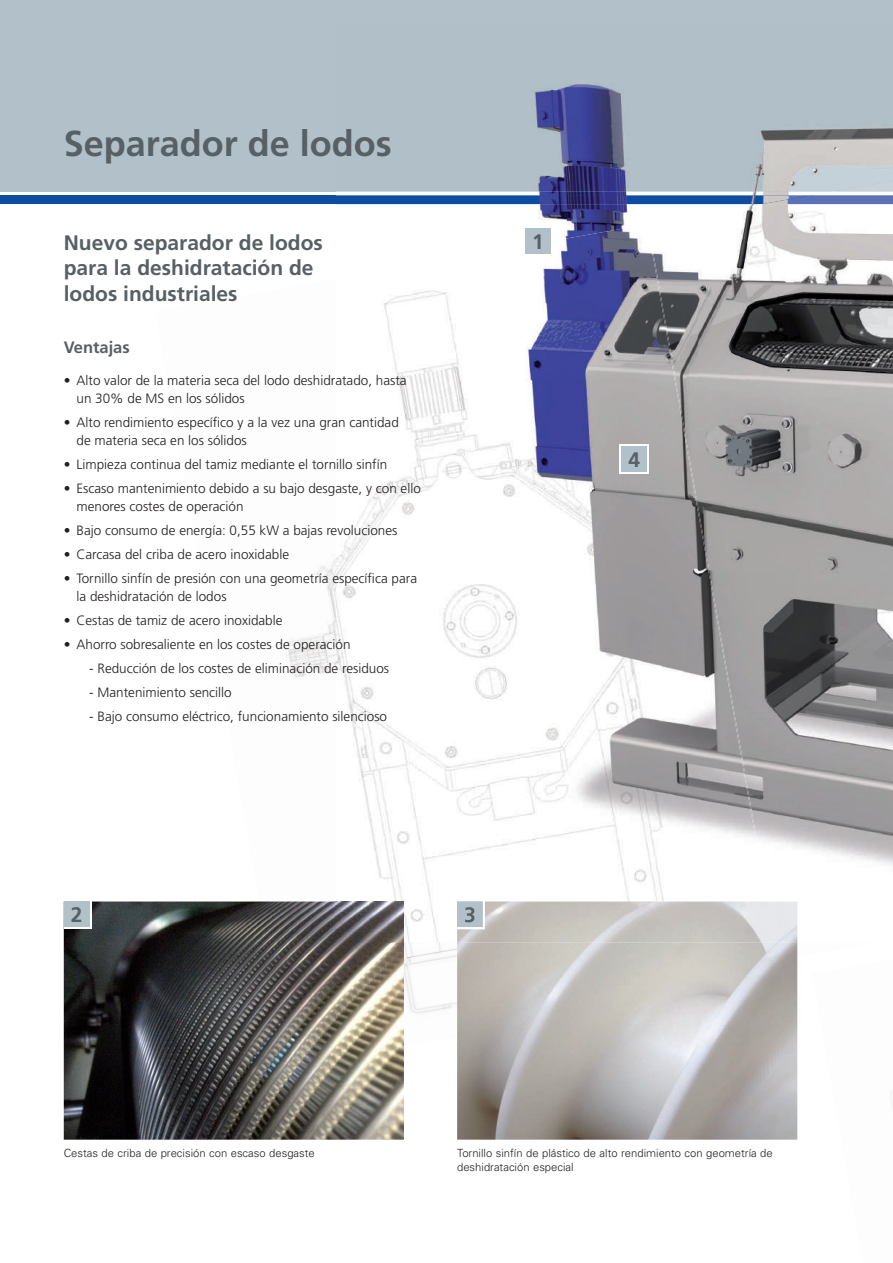
<style>
.page{position:relative;width:893px;height:1263px;background:#fff}
.page>*{position:absolute;margin:0;border:0;box-sizing:border-box;transform-origin:0 0}
.t1{font:700 36px "Frutiger";color:#576065}
.t2{font:700 21px/25.2px "Frutiger";color:#576065}
.t3{font:700 16.5px "Frutiger";color:#576065}
.t4{font:300 13.5px/18px "Frutiger";color:#231f20}
.t5{font:300 11.25px/13.5px "Univers";color:#231f20}
</style>
<div class="page">
<div style="left:0;top:0;width:893px;height:191px;background:#b1c0c9"></div>
<div style="left:0;top:196px;width:893px;height:8px;background:#0d4da1"></div>
<img style="left:797px;top:942px;width:1px;height:15px">
<img style="left:286px;top:559px;width:171px;height:455px">
<img style="left:457px;top:942px;width:340px;height:198px">
<img style="left:64px;top:901px;width:340px;height:239px">
<svg style="left:64px;top:901px;width:27px;height:28px"></svg>
<div style="left:64px;top:901px;width:25px;height:26px;background:#b1c0c9"></div>
<img style="left:336px;top:191px;width:202px;height:14px">
<img style="left:538px;top:191px;width:272px;height:33px">
<img style="left:533px;top:82px;width:360px;height:109px">
<img style="left:336px;top:196px;width:426px;height:8px">
<img style="left:834px;top:181px;width:59px;height:10px">
<img style="left:745px;top:204px;width:148px;height:738px">
<img style="left:697px;top:207px;width:50px;height:17px">
<img style="left:648px;top:215px;width:50px;height:9px">
<img style="left:762px;top:196px;width:131px;height:8px">
<img style="left:336px;top:584px;width:431px;height:358px">
<img style="left:336px;top:276px;width:311px;height:308px">
<img style="left:543px;top:224px;width:104px;height:52px">
<img style="left:647px;top:224px;width:121px;height:677px">
<img style="left:336px;top:901px;width:68px;height:41px">
<img style="left:457px;top:901px;width:28px;height:28px">
<img style="left:457px;top:901px;width:26px;height:26px">
<img style="left:465px;top:907px;width:9px;height:15px">
<svg style="left:525px;top:226px;width:28px;height:30px"></svg>
<div style="left:525px;top:229px;width:26px;height:25px;background:#b1c0c9"></div>
<div style="left:619px;top:444px;width:30px;height:30px;background:#fff"></div>
<div style="left:621px;top:446px;width:26px;height:26px;background:#b1c0c9"></div>
<h1 class="t1" style="left:64px;top:123px;width:330px">Separador de lodos</h1>
<h2 class="t2" style="left:64px;top:230px;width:261px">Nuevo separador de lodos para la deshidratación de lodos industriales</h2>
<p class="t3" style="left:64px;top:338px;width:68px">Ventajas</p>
<p class="t4" style="left:77px;top:371px;width:332px;text-indent:-13px">• Alto valor de la materia seca del lodo deshidratado, hasta un 30% de MS en los sólidos</p>
<p class="t4" style="left:77px;top:413px;width:324px;text-indent:-13px">• Alto rendimiento específico y a la vez una gran cantidad de materia seca en los sólidos</p>
<p class="t4" style="left:64px;top:455px;width:325px">• Limpieza continua del tamiz mediante el tornillo sinfín</p>
<p class="t4" style="left:77px;top:479px;width:346px;text-indent:-13px">• Escaso mantenimiento debido a su bajo desgaste, y con ello menores costes de operación</p>
<p class="t4" style="left:64px;top:521px;width:335px">• Bajo consumo de energía: 0,55 kW a bajas revoluciones</p>
<p class="t4" style="left:64px;top:545px;width:227px">• Carcasa del criba de acero inoxidable</p>
<p class="t4" style="left:77px;top:569px;width:342px;text-indent:-13px">• Tornillo sinfín de presión con una geometría específica para la deshidratación de lodos</p>
<p class="t4" style="left:64px;top:611px;width:220px">• Cestas de tamiz de acero inoxidable</p>
<p class="t4" style="left:64px;top:635px;width:288px">• Ahorro sobresaliente en los costes de operación</p>
<p class="t4" style="left:89px;top:659px;width:301px">- Reducción de los costes de eliminación de residuos</p>
<p class="t4" style="left:89px;top:683px;width:144px">- Mantenimiento sencillo</p>
<p class="t4" style="left:89px;top:707px;width:299px">- Bajo consumo eléctrico, funcionamiento silencioso</p>
<h2 class="t2" style="left:71px;top:902px;width:13px">2</h2>
<h2 class="t2" style="left:532px;top:229px;width:13px">1</h2>
<h2 class="t2" style="left:628px;top:447px;width:13px">4</h2>
<p class="t5" style="left:64px;top:1146px;width:253px">Cestas de criba de precisión con escaso desgaste</p>
<p class="t5" style="left:457px;top:1146px;width:317px">Tornillo sinfín de plástico de alto rendimiento con geometría de deshidratación especial</p>
</div>
